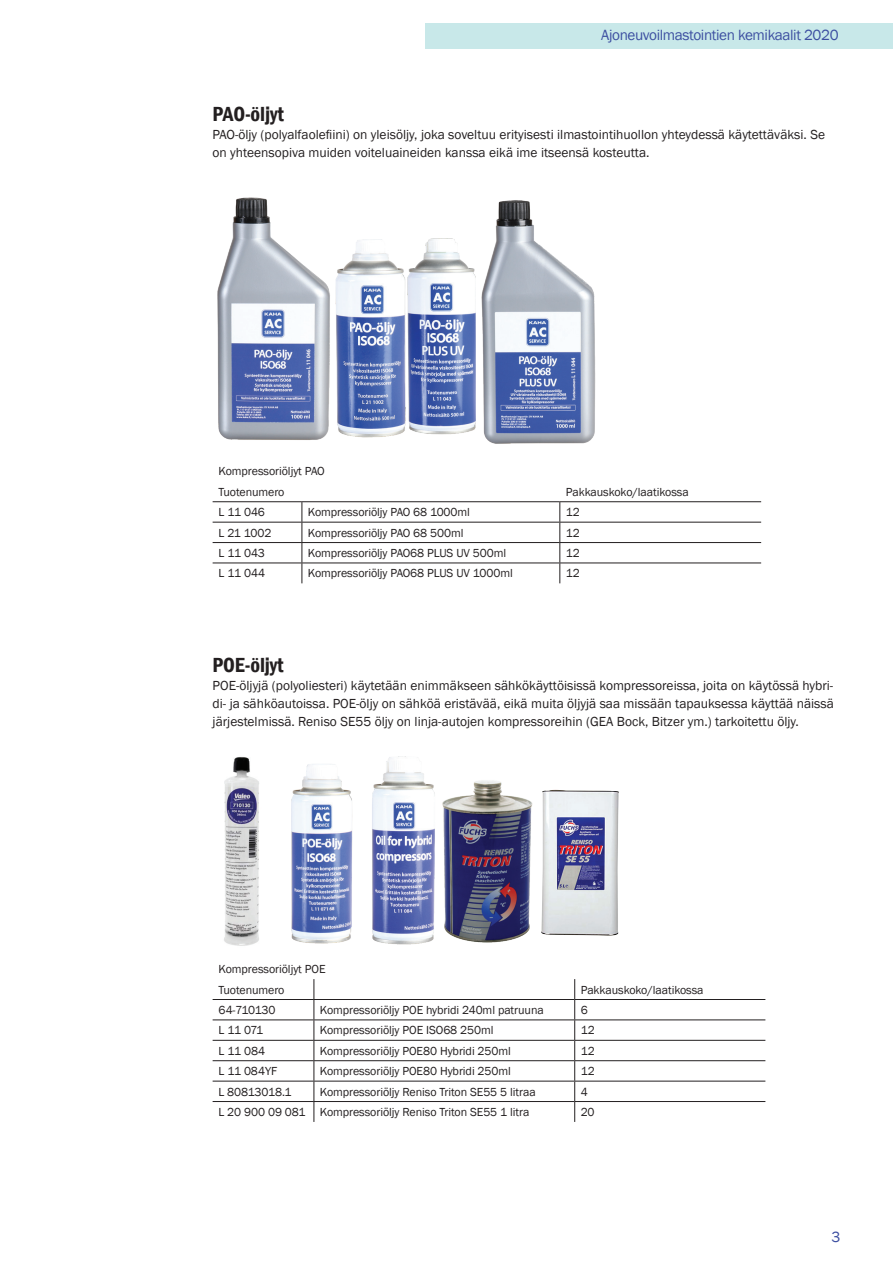
<style>
.page{position:relative;width:893px;height:1263px;background:#fff}
.page>*{position:absolute;margin:0;border:0;box-sizing:border-box;transform-origin:0 0}
.t1{font:600 condensed 21px "Franklin Gothic";letter-spacing:-.005em;color:#231f20}
.t2{font:15.15px "Franklin Gothic";letter-spacing:-.025em;color:#3d4fa1}
.t3{font:13.5px/18px "Franklin Gothic";color:#231f20}
.t4{font:12px/20.4px "Franklin Gothic";letter-spacing:-.005em;color:#231f20}
.t5{font:12px "Franklin Gothic";letter-spacing:-.025em;color:#231f20}
</style>
<div class="page">
<img style="left:217px;top:197px;width:113px;height:243px">
<img style="left:408px;top:238px;width:61px;height:197px">
<img style="left:469px;top:200px;width:126px;height:244px">
<img style="left:335px;top:239px;width:73px;height:199px">
<hr style="left:213px;top:501px;width:89px;height:1px;background:#231f20">
<hr style="left:302px;top:501px;width:258px;height:1px;background:#231f20">
<hr style="left:560px;top:501px;width:201px;height:1px;background:#231f20">
<hr style="left:213px;top:522px;width:89px;height:1px;background:#231f20">
<hr style="left:302px;top:522px;width:258px;height:1px;background:#231f20">
<hr style="left:560px;top:522px;width:201px;height:1px;background:#231f20">
<hr style="left:213px;top:542px;width:89px;height:1px;background:#231f20">
<hr style="left:302px;top:542px;width:258px;height:1px;background:#231f20">
<hr style="left:560px;top:542px;width:201px;height:1px;background:#231f20">
<hr style="left:213px;top:563px;width:89px;height:1px;background:#231f20">
<hr style="left:302px;top:563px;width:258px;height:1px;background:#231f20">
<svg style="left:302px;top:502px;width:1px;height:81px"></svg>
<hr style="left:560px;top:563px;width:201px;height:1px;background:#231f20">
<svg style="left:559px;top:502px;width:1px;height:81px"></svg>
<hr style="left:213px;top:999px;width:101px;height:1px;background:#231f20">
<hr style="left:314px;top:999px;width:261px;height:1px;background:#231f20">
<hr style="left:575px;top:999px;width:190px;height:1px;background:#231f20">
<hr style="left:213px;top:1019px;width:101px;height:1px;background:#231f20">
<hr style="left:314px;top:1019px;width:261px;height:1px;background:#231f20">
<hr style="left:575px;top:1019px;width:190px;height:1px;background:#231f20">
<hr style="left:213px;top:1040px;width:101px;height:1px;background:#231f20">
<hr style="left:314px;top:1040px;width:261px;height:1px;background:#231f20">
<hr style="left:575px;top:1040px;width:190px;height:1px;background:#231f20">
<hr style="left:213px;top:1060px;width:101px;height:1px;background:#231f20">
<hr style="left:314px;top:1060px;width:261px;height:1px;background:#231f20">
<hr style="left:575px;top:1060px;width:190px;height:1px;background:#231f20">
<hr style="left:213px;top:1081px;width:101px;height:1px;background:#231f20">
<hr style="left:314px;top:1081px;width:261px;height:1px;background:#231f20">
<hr style="left:575px;top:1081px;width:190px;height:1px;background:#231f20">
<hr style="left:213px;top:1101px;width:101px;height:1px;background:#231f20">
<hr style="left:314px;top:1101px;width:261px;height:1px;background:#231f20">
<svg style="left:314px;top:979px;width:1px;height:143px"></svg>
<hr style="left:575px;top:1101px;width:190px;height:1px;background:#231f20">
<svg style="left:574px;top:979px;width:1px;height:143px"></svg>
<img style="left:442px;top:780px;width:91px;height:163px">
<img style="left:541px;top:790px;width:78px;height:146px">
<img style="left:291px;top:764px;width:62px;height:180px">
<img style="left:224px;top:757px;width:35px;height:189px">
<img style="left:372px;top:756px;width:63px;height:189px">
<div style="left:425px;top:23px;width:468px;height:26px;background:#c8e8e9"></div>
<p class="t2" style="left:601px;top:26px;width:239px">Ajoneuvoilmastointien kemikaalit 2020</p>
<h1 class="t1" style="left:213px;top:100px;width:73px">PAO-öljyt</h1>
<p class="t3" style="left:213px;top:126px;width:614px">PAO-öljy (polyalfaolefiini) on yleisöljy, joka soveltuu erityisesti ilmastointihuollon yhteydessä käytettäväksi. Se on yhteensopiva muiden voiteluaineiden kanssa eikä ime itseensä kosteutta.</p>
<p class="t4" style="left:219px;top:461px;width:108px">Kompressoriöljyt PAO<br>Tuotenumero</p>
<p class="t4" style="left:566px;top:482px;width:124px">Pakkauskoko/laatikossa</p>
<p class="t4" style="left:219px;top:502px;width:48px">L 11 046</p>
<p class="t4" style="left:308px;top:502px;width:164px">Kompressoriöljy PAO 68 1000ml</p>
<p class="t4" style="left:566px;top:502px;width:16px">12</p>
<p class="t4" style="left:219px;top:523px;width:54px">L 21 1002</p>
<p class="t4" style="left:308px;top:523px;width:157px">Kompressoriöljy PAO 68 500ml</p>
<p class="t4" style="left:566px;top:523px;width:16px">12</p>
<p class="t4" style="left:219px;top:543px;width:48px">L 11 043</p>
<p class="t4" style="left:308px;top:543px;width:200px">Kompressoriöljy PAO68 PLUS UV 500ml</p>
<p class="t4" style="left:566px;top:543px;width:16px">12</p>
<p class="t4" style="left:219px;top:563px;width:48px">L 11 044</p>
<p class="t4" style="left:308px;top:563px;width:206px">Kompressoriöljy PAO68 PLUS UV 1000ml</p>
<p class="t4" style="left:566px;top:563px;width:16px">12</p>
<h1 class="t1" style="left:213px;top:651px;width:73px">POE-öljyt</h1>
<p class="t3" style="left:213px;top:677px;width:623px;text-align:justify">POE-öljyjä (polyoliesteri) käytetään enimmäkseen sähkökäyttöisissä kompressoreissa, joita on käytössä hybri&shy;di- ja sähköautoissa. POE-öljy on sähköä eristävää, eikä muita öljyjä saa missään tapauksessa käyttää näissä järjestelmissä. Reniso SE55 öljy on linja-autojen kompressoreihin (GEA Bock, Bitzer ym.) tarkoitettu öljy.</p>
<p class="t4" style="left:219px;top:959px;width:108px">Kompressoriöljyt POE<br>Tuotenumero</p>
<p class="t4" style="left:581px;top:979px;width:124px">Pakkauskoko/laatikossa</p>
<p class="t5" style="left:219px;top:1002px;width:58px">64-710130</p>
<p class="t4" style="left:320px;top:1000px;width:225px">Kompressoriöljy POE hybridi 240ml patruuna</p>
<p class="t4" style="left:581px;top:1000px;width:9px">6</p>
<p class="t4" style="left:219px;top:1020px;width:46px">L 11 071</p>
<p class="t4" style="left:320px;top:1020px;width:175px">Kompressoriöljy POE ISO68 250ml</p>
<p class="t4" style="left:581px;top:1020px;width:16px">12</p>
<p class="t4" style="left:219px;top:1041px;width:48px">L 11 084</p>
<p class="t4" style="left:320px;top:1041px;width:193px">Kompressoriöljy POE80 Hybridi 250ml</p>
<p class="t4" style="left:581px;top:1041px;width:16px">12</p>
<p class="t4" style="left:219px;top:1061px;width:60px">L 11 084YF</p>
<p class="t4" style="left:320px;top:1061px;width:193px">Kompressoriöljy POE80 Hybridi 250ml</p>
<p class="t4" style="left:581px;top:1061px;width:16px">12</p>
<p class="t4" style="left:219px;top:1081px;width:74px">L 80813018.1</p>
<p class="t4" style="left:320px;top:1081px;width:217px">Kompressoriöljy Reniso Triton SE55 5 litraa</p>
<p class="t4" style="left:581px;top:1081px;width:9px">4</p>
<p class="t4" style="left:219px;top:1102px;width:312px">L 20 900 09 081 Kompressoriöljy Reniso Triton SE55 1 litra</p>
<p class="t4" style="left:581px;top:1102px;width:16px">20</p>
<p class="t2" style="left:832px;top:1227px;width:10px">3</p>
</div>
